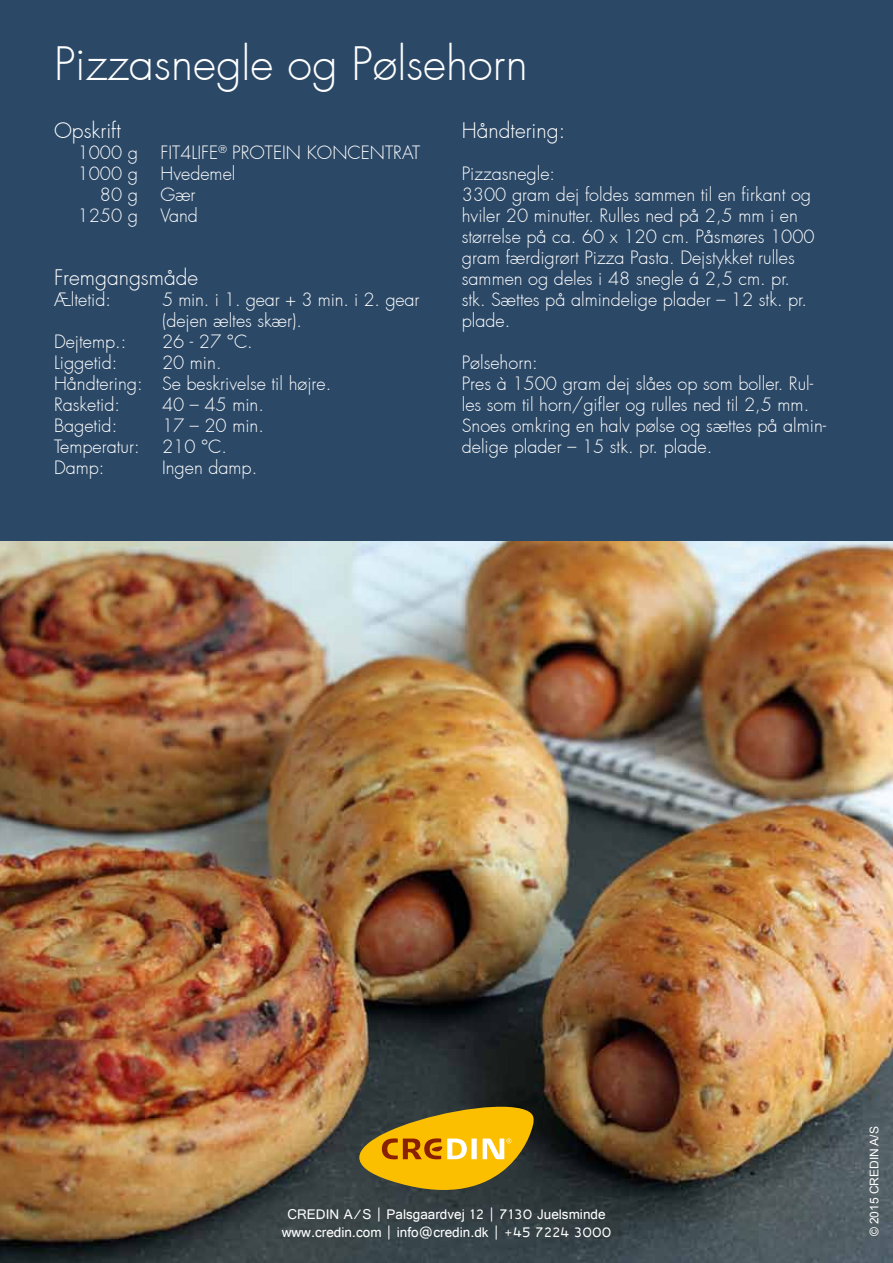
<style>
.page{position:relative;width:893px;height:1263px;background:#fff}
.page>*{position:absolute;margin:0;border:0;box-sizing:border-box;transform-origin:0 0}
.t1{font:300 45px "Futura";color:#fff}
.t2{font:300 21px "Futura";color:#fff}
.t3{font:300 18px/21px "Futura";color:#fff}
.t4{font:15px/18px "Raavi";color:#fff;text-align:center}
.t5{font:12px "Arial";color:#fff}
</style>
<div class="page">
<img style="left:0;top:540px;width:893px;height:723px">
<div style="left:0;top:0;width:893px;height:540px;background:#2b4866"></div>
<svg style="left:359px;top:1107px;width:175px;height:83px;background:#bb941c"></svg>
<h1 class="t1" style="left:54px;top:36px;width:475px">Pizzasnegle og Pølsehorn</h1>
<p class="t2" style="left:54px;top:118px;width:68px">Opskrift</p>
<p class="t3" style="left:78px;top:142px;width:62px">1000 g</p>
<p class="t3" style="left:161px;top:142px;width:261px">Fit4Lif e<sup>®</sup> Protein koncentrat</p>
<p class="t3" style="left:78px;top:163px;width:62px">1000 g</p>
<p class="t3" style="left:161px;top:163px;width:76px">Hvedemel</p>
<p class="t3" style="left:100px;top:184px;width:40px">80 g</p>
<p class="t3" style="left:161px;top:184px;width:37px">Gær</p>
<p class="t3" style="left:78px;top:205px;width:62px">1250 g</p>
<p class="t3" style="left:161px;top:205px;width:39px">Vand</p>
<p class="t2" style="left:54px;top:265px;width:146px">Fremgangsmåde</p>
<p class="t3" style="left:54px;top:289px;width:59px">Æltetid:</p>
<p class="t3" style="left:162px;top:289px;width:259px">5 min. i 1. gear + 3 min. i 2. gear (dejen æltes skær).</p>
<p class="t3" style="left:54px;top:331px;width:74px">Dejtemp.:</p>
<p class="t3" style="left:162px;top:331px;width:92px">26 - 27 °C.</p>
<p class="t3" style="left:54px;top:352px;width:65px">Liggetid:</p>
<p class="t3" style="left:54px;top:352px;width:279px;text-indent:108px">20 min.<br>Håndtering: Se beskrivelse til højre.<br>Rasketid:</p>
<p class="t3" style="left:162px;top:395px;width:104px">40 – 45 min.</p>
<p class="t3" style="left:54px;top:416px;width:65px">Bagetid:</p>
<p class="t3" style="left:54px;top:416px;width:212px;text-indent:108px">17 – 20 min.<br>Temperatur: 210 °C.<br>Damp: I</p>
<p class="t3" style="left:166px;top:458px;width:93px">ngen damp.</p>
<p class="t2" style="left:462px;top:118px;width:105px">Håndtering:</p>
<p class="t3" style="left:462px;top:163px;width:354px">Pizzasnegle:<br>3300 gram dej foldes sammen til en firkant og hviler 20 minutter. Rulles ned på 2,5 mm i en størrelse på ca. 60 x 120 cm. Påsmøres 1000 gram færdigrørt Pizza Pasta. Dejstykket rulles sammen og deles i 48 snegle á 2,5 cm. pr. stk. Sættes på almindelige plader – 12 stk. pr. plade.</p>
<p class="t3" style="left:462px;top:353px;width:366px">Pølsehorn:<br>Pres à 1500 gram dej slåes op som boller. Rul&shy;les som til horn/gifler og rulles ned til 2,5 mm.<br>Snoes omkring en halv pølse og sættes på almin&shy;delige plader – 15 stk. pr. plade.</p>
<p class="t4" style="left:282px;top:1205px;width:331px">Credin A/S | Palsgaardvej 12 | 7130 Juelsminde www.credin.com | info@credin.dk | +45 7224 3000</p>
<p class="t5" style="left:866px;top:1236px;width:112px;rotate:-90deg">© 2015 CREDIN A/S</p>
</div>
